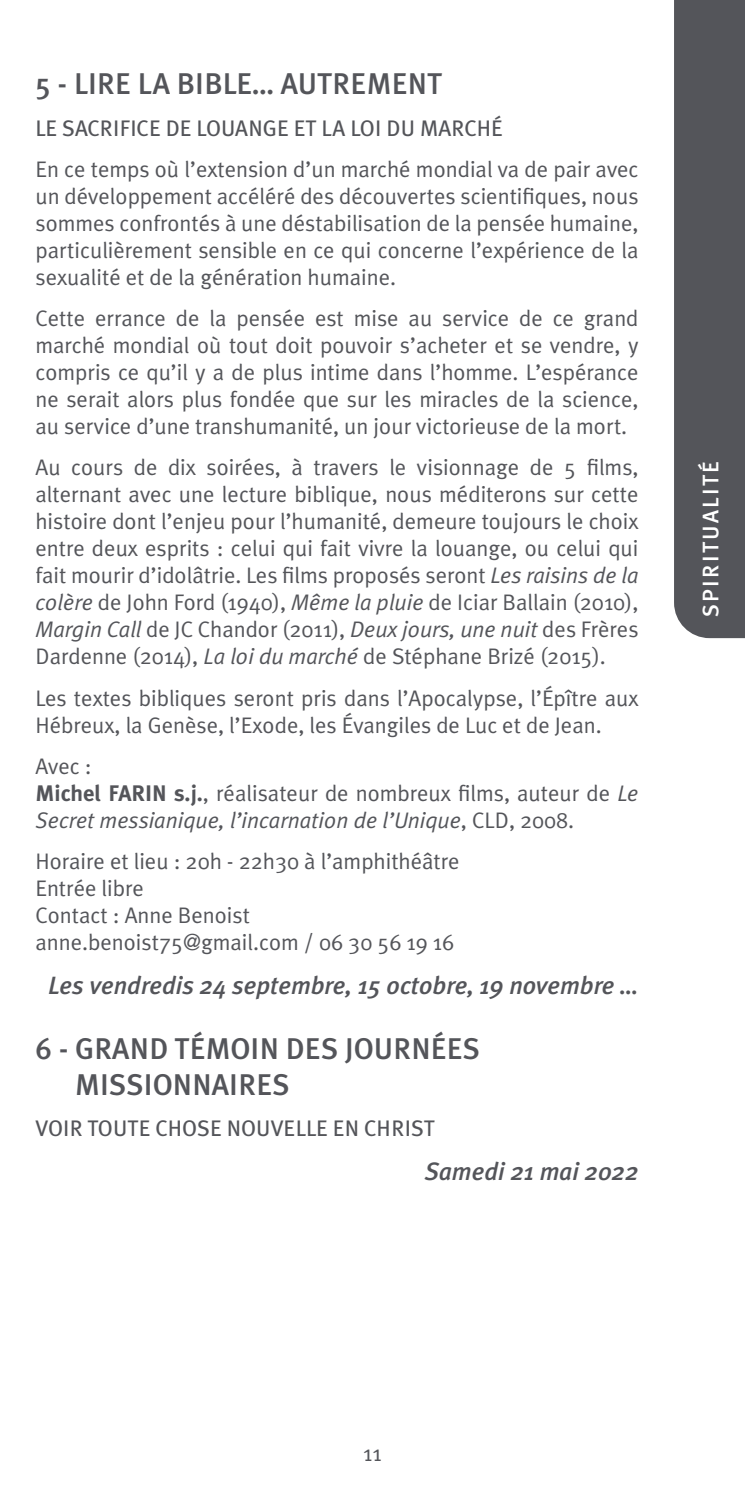
<style>
.page{position:relative;width:745px;height:1489px;background:#fff}
.page>*{position:absolute;margin:0;border:0;box-sizing:border-box;transform-origin:0 0}
.t1{font:500 30px/36px "Meta Plus";letter-spacing:.005em;color:#54555a}
.t2{font:italic 500 25px "Meta Plus";color:#54555a}
.t3{font:22.5px/27px "Meta Plus Normal";color:#54555a;text-align:justify}
.t4{font:22.5px "Meta Plus";color:#54555a}
.t5{font:500 22.5px "Meta Plus";letter-spacing:.1em;color:#fff}
.s1{font-style:italic}
.s2{font-family:"Meta Plus";font-weight:700}
</style>
<div class="page">
<div style="left:674px;top:0;width:70px;height:638px;background:#54555a"></div>
<h1 class="t1" style="left:35px;top:66px;width:408px">5 - LIRE LA BIBLE… AUTREMENT</h1>
<p class="t4" style="left:35px;top:115px;width:468px">LE SACRIFICE DE LOUANGE ET LA LOI DU MARCHÉ</p>
<p class="t3" style="left:35px;top:155px;width:604px">En ce temps où l’extension d’un marché mondial va de pair avec un développement accéléré des découvertes scientifiques, nous sommes confrontés à une déstabilisation de la pensée humaine, particulièrement sensible en ce qui concerne l’expérience de la sexualité et de la génération humaine.</p>
<p class="t3" style="left:35px;top:304px;width:604px">Cette errance de la pensée est mise au service de ce grand marché mondial où tout doit pouvoir s’acheter et se vendre, y compris ce qu’il y a de plus intime dans l’homme. L’espérance ne serait alors plus fondée que sur les miracles de la science, au service d’une transhumanité, un jour victorieuse de la mort.</p>
<p class="t3" style="left:35px;top:454px;width:604px">Au cours de dix soirées, à travers le visionnage de 5 films, alternant avec une lecture biblique, nous méditerons sur cette histoire dont l’enjeu pour l’humanité, demeure toujours le choix entre deux esprits : celui qui fait vivre la louange, ou celui qui fait mourir d’idolâtrie. Les films proposés seront <span class="s1">Les raisins de la colère</span> de John Ford (1940), <span class="s1">Même la pluie</span> de Iciar Ballain (2010), <span class="s1">Margin Call</span> de JC Chandor (2011), <span class="s1">Deux jours, une nuit</span> des Frères Dardenne (2014), <span class="s1">La loi du marché</span> de Stéphane Brizé (2015).</p>
<p class="t3" style="left:35px;top:684px;width:604px">Les textes bibliques seront pris dans l’Apocalypse, l’Épître aux<br>Hébreux, la Genèse, l’Exode, les Évangiles de Luc et de Jean.</p>
<p class="t3" style="left:35px;top:752px;width:604px;text-align:left">Avec :<br><span class="s2">Michel FARIN s.j.</span>, réalisateur de nombreux films, auteur de <span class="s1">Le<br>Secret messianique, l’incarnation de l’Unique</span>, CLD, 2008.</p>
<p class="t3" style="left:35px;top:847px;width:425px;text-align:left">Horaire et lieu : 20h - 22h30 à l’amphithéâtre<br>Entrée libre<br>Contact : Anne Benoist anne.benoist75@gmail.com / 06 30 56 19 16</p>
<p class="t2" style="left:48px;top:971px;width:591px">Les vendredis 24 septembre, 15 octobre, 19 novembre …</p>
<h1 class="t1" style="left:75px;top:1029px;width:406px;text-indent:-40px">6 - GRAND TÉMOIN DES JOURNÉES<br>MISSIONNAIRES</h1>
<p class="t4" style="left:35px;top:1114px;width:400px">VOIR TOUTE CHOSE NOUVELLE EN CHRIST</p>
<p class="t2" style="left:424px;top:1156px;width:215px">Samedi 21 mai 2022</p>
<p class="t5" style="left:697px;top:617px;width:158px;rotate:-90deg">SPIRITUALITÉ</p>
<p class="t3" style="left:363px;top:1438px;width:20px">11</p>
</div>
